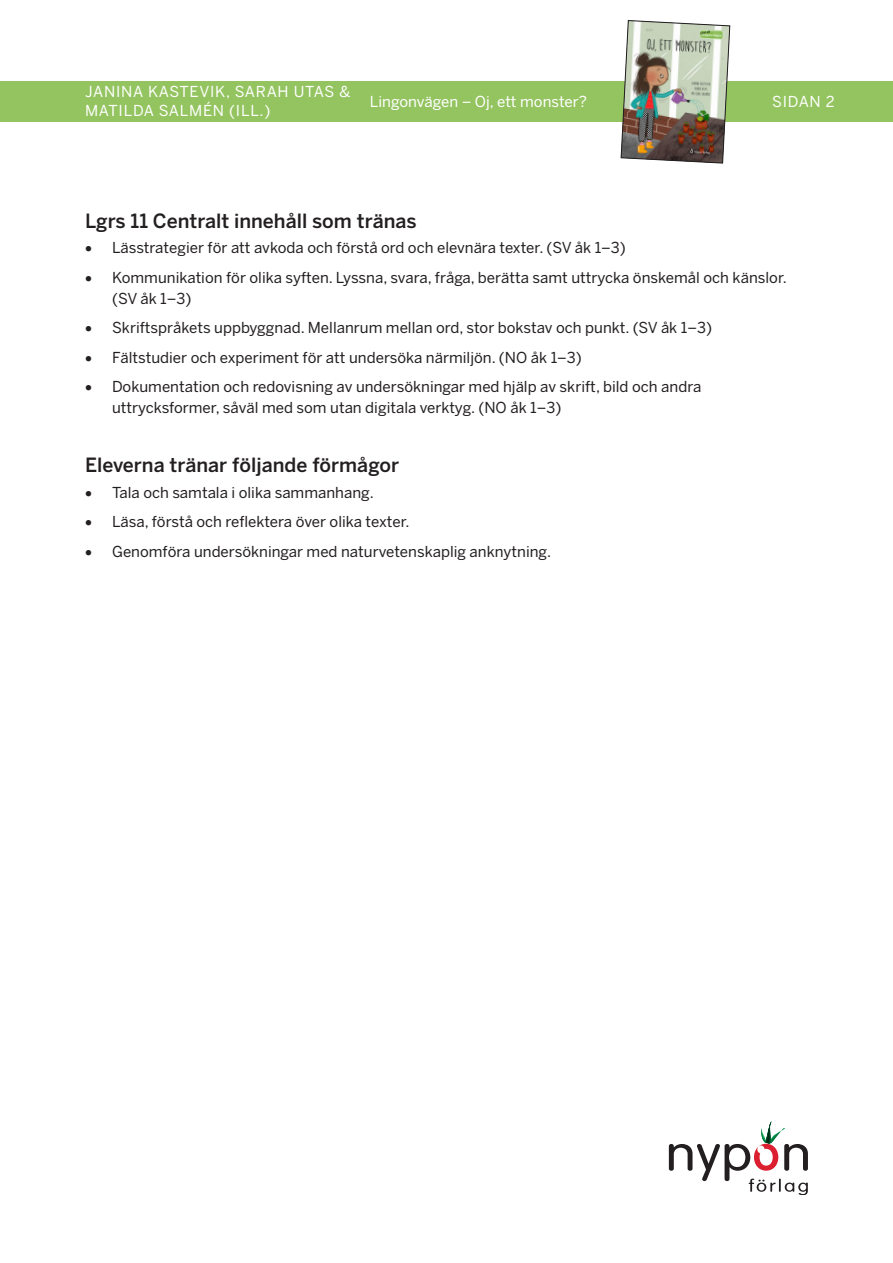
<style>
.page{position:relative;width:893px;height:1263px;background:#fff}
.page>*{position:absolute;margin:0;border:0;box-sizing:border-box;transform-origin:0 0}
.t1{font:500 19.5px "Benton Sans";color:#231f20}
.t2{font:15px/21px "Benton Sans";color:#231f20}
.t3{font:15px/19.5px "Benton Sans";letter-spacing:.05em;color:#fff}
.t4{font:15px "Benton Sans";color:#fff}
.t5{font:15px "Benton Sans";letter-spacing:.025em;color:#fff}
</style>
<div class="page">
<div style="left:0;top:81px;width:893px;height:40px;background:#94c460"></div>
<svg style="left:669px;top:1121px;width:139px;height:74px"></svg>
<img style="left:621px;top:20px;width:109px;height:144px">
<p class="t3" style="left:85px;top:82px;width:267px">JANINA KASTEVIK, SARAH UTAS &amp;<br>MATILDA SALMÉN (ILL.)</p>
<p class="t4" style="left:370px;top:93px;width:219px">Lingonvägen – Oj, ett monster?</p>
<p class="t5" style="left:772px;top:93px;width:64px">SIDAN 2</p>
<h1 class="t1" style="left:85px;top:210px;width:333px">Lgrs 11 Centralt innehåll som tränas</h1>
<p class="t2" style="left:85px;top:238px;width:542px">• Lässtrategier för att avkoda och förstå ord och elevnära texter. (SV åk 1–3)</p>
<p class="t2" style="left:112px;top:267px;width:676px;text-indent:-27px">• Kommunikation för olika syften. Lyssna, svara, fråga, berätta samt uttrycka önskemål och känslor. (SV åk 1–3)</p>
<p class="t2" style="left:85px;top:318px;width:628px">• Skriftspråkets uppbyggnad. Mellanrum mellan ord, stor bokstav och punkt. (SV åk 1–3)</p>
<p class="t2" style="left:85px;top:347px;width:498px">• Fältstudier och experiment för att undersöka närmiljön. (NO åk 1–3)</p>
<p class="t2" style="left:112px;top:377px;width:591px;text-indent:-27px">• Dokumentation och redovisning av undersökningar med hjälp av skrift, bild och andra uttrycksformer, såväl med som utan digitala verktyg. (NO åk 1–3)</p>
<h1 class="t1" style="left:85px;top:454px;width:315px">Eleverna tränar följande förmågor</h1>
<p class="t2" style="left:85px;top:482px;width:290px">• Tala och samtala i olika sammanhang.</p>
<p class="t2" style="left:85px;top:511px;width:326px">• Läsa, förstå och reflektera över olika texter.</p>
<p class="t2" style="left:85px;top:541px;width:468px">• Genomföra undersökningar med naturvetenskaplig anknytning.</p>
</div>
